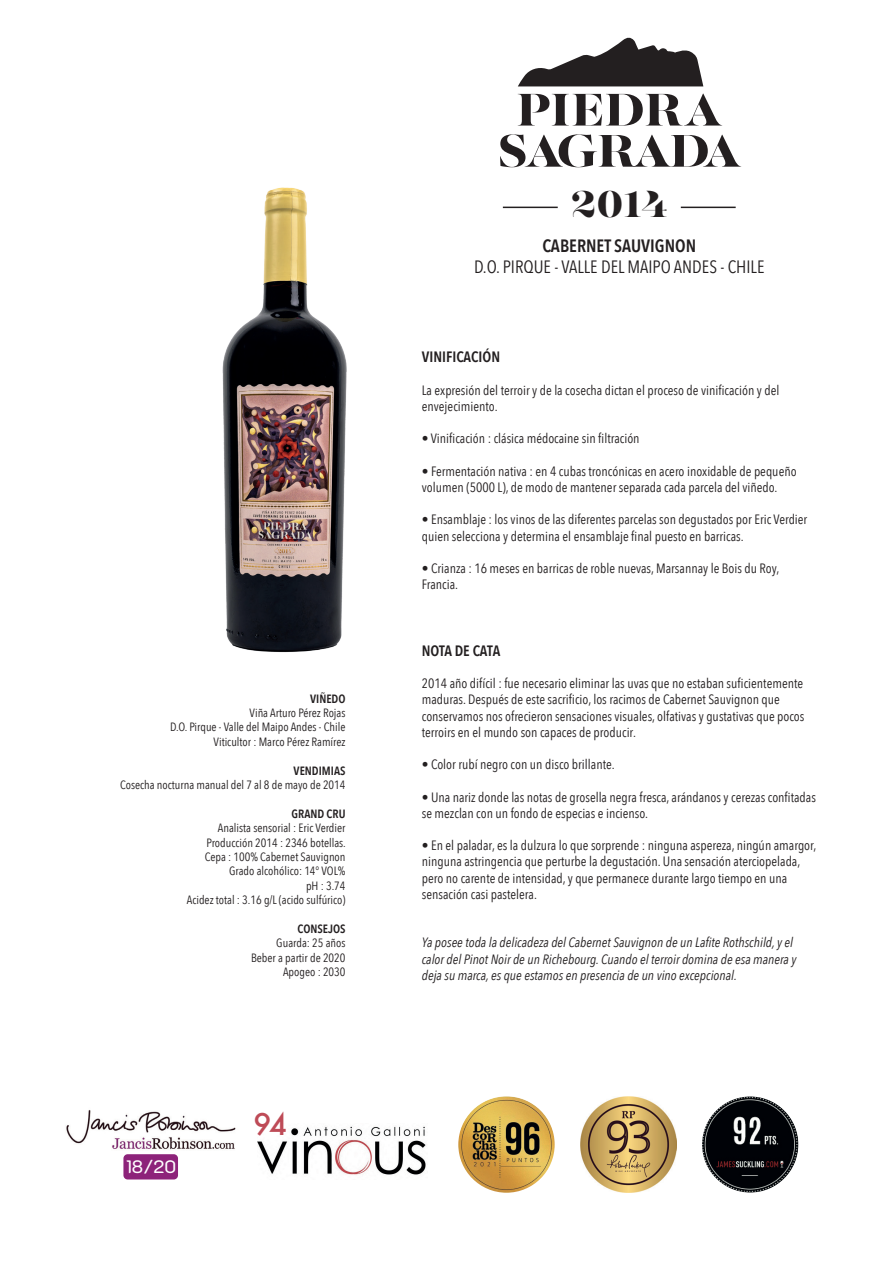
<style>
.page{position:relative;width:893px;height:1263px;background:#fff}
.page>*{position:absolute;margin:0;border:0;box-sizing:border-box;transform-origin:0 0}
.t1{font:800 51.15px/41.1px "Majesti Banner";color:#231f20;text-align:center}
.t2{font:800 41.85px "Majesti Banner";color:#231f20}
.t3{font:500 29.1px "Futura";color:#be4b57}
.t4{font:18px "K2 D";color:#fff}
.t5{font:17.85px "Avenir Next Condensed";color:#231f20}
.t6{font:600 17.85px "Avenir Next Condensed";color:#231f20}
.t7{font:600 15px "Avenir Next Condensed";color:#231f20}
.t8{font:600 15px "Avenir Next Condensed";letter-spacing:-.02em;color:#231f20}
.t9{font:13.5px/16.2px "Avenir Next Condensed";color:#231f20}
.t10{font:italic 13.5px/16.2px "Avenir Next Condensed";color:#231f20}
.t11{font:12px/14.4px "Avenir Next Condensed";color:#231f20;text-align:right}
.t12{font:600 12px "Avenir Next Condensed";color:#231f20}
</style>
<div class="page">
<img style="left:222px;top:187px;width:125px;height:466px">
<img style="left:458px;top:1096px;width:97px;height:97px;border-radius:48px">
<img style="left:702px;top:1096px;width:96px;height:96px;border-radius:48px">
<img style="left:580px;top:1096px;width:97px;height:97px">
<img style="left:258px;top:1126px;width:169px;height:49px">
<img style="left:66px;top:1110px;width:170px;height:69px">
<div style="left:123px;top:1154px;width:55px;height:25px;background:#8d237a;border-radius:4px"></div>
<svg style="left:518px;top:37px;width:185px;height:49px"></svg>
<hr style="left:681px;top:207px;width:55px;height:1px;background:#231f20">
<hr style="left:503px;top:207px;width:55px;height:1px;background:#231f20">
<p class="t12" style="left:310px;top:691px;width:37px">VIÑEDO</p>
<p class="t11" style="left:170px;top:706px;width:177px">Viña Arturo Pérez Rojas<br>D.O. Pirque - Valle del Maipo Andes - Chile<br>Viticultor : Marco Pérez Ramírez</p>
<p class="t12" style="left:294px;top:763px;width:53px">VENDIMIAS</p>
<p class="t11" style="left:120px;top:778px;width:227px">Cosecha nocturna manual del 7 al 8 de mayo de 2014</p>
<p class="t12" style="left:292px;top:806px;width:55px">GRAND CRU</p>
<p class="t11" style="left:187px;top:821px;width:161px">Analista sensorial : Eric Verdier<br>Producción 2014 : 2346 botellas.<br>Cepa : 100% Cabernet Sauvignon<br>Grado alcohólico: 14° VOL%<br>pH : 3.74<br>Acidez total : 3.16 g/L (acido sulfúrico)</p>
<p class="t12" style="left:298px;top:921px;width:50px">CONSEJOS</p>
<p class="t11" style="left:251px;top:936px;width:96px">Guarda: 25 años<br>Beber a partir de 2020<br>Apogeo : 2030</p>
<h3 class="t4" style="left:126px;top:1154px;width:52px">18/20</h3>
<h3 class="t3" style="left:254px;top:1105px;width:35px">94</h3>
<h1 class="t1" style="left:497px;top:93px;width:244px">PIEDRA<br>SAGRADA</h1>
<h2 class="t2" style="left:571px;top:177px;width:98px">2014</h2>
<h3 class="t6" style="left:542px;top:234px;width:155px">CABERNET SAUVIGNON</h3>
<h3 class="t5" style="left:474px;top:255px;width:292px">D.O. PIRQUE - VALLE DEL MAIPO ANDES - CHILE</h3>
<p class="t7" style="left:422px;top:347px;width:80px">VINIFICACIÓN</p>
<p class="t9" style="left:422px;top:382px;width:359px">La expresión del terroir y de la cosecha dictan el proceso de vinificación y del envejecimiento.</p>
<p class="t9" style="left:422px;top:431px;width:219px">• Vinificación : clásica médocaine sin filtración</p>
<p class="t9" style="left:422px;top:463px;width:376px">• Fermentación nativa : en 4 cubas troncónicas en acero inoxidable de pequeño volumen (5000 L), de modo de mantener separada cada parcela del viñedo.</p>
<p class="t9" style="left:422px;top:512px;width:387px">• Ensamblaje : los vinos de las diferentes parcelas son degustados por Eric Verdier quien selecciona y determina el ensamblaje final puesto en barricas.</p>
<p class="t9" style="left:422px;top:561px;width:359px">• Crianza : 16 meses en barricas de roble nuevas, Marsannay le Bois du Roy,<br>Francia.</p>
<p class="t8" style="left:422px;top:641px;width:80px">NOTA DE CATA</p>
<p class="t9" style="left:422px;top:676px;width:384px">2014 año difícil : fue necesario eliminar las uvas que no estaban suficientemente maduras. Después de este sacrificio, los racimos de Cabernet Sauvignon que conservamos nos ofrecieron sensaciones visuales, olfativas y gustativas que pocos terroirs en el mundo son capaces de producir.</p>
<p class="t9" style="left:422px;top:757px;width:194px">• Color rubí negro con un disco brillante.</p>
<p class="t9" style="left:422px;top:789px;width:396px">• Una nariz donde las notas de grosella negra fresca, arándanos y cerezas confitadas se mezclan con un fondo de especias e incienso.</p>
<p class="t9" style="left:422px;top:838px;width:396px">• En el paladar, es la dulzura lo que sorprende : ninguna aspereza, ningún amargor, ninguna astringencia que perturbe la degustación. Una sensación aterciopelada, pero no carente de intensidad, y que permanece durante largo tiempo en una sensación casi pastelera.</p>
<p class="t10" style="left:422px;top:935px;width:376px">Ya posee toda la delicadeza del Cabernet Sauvignon de un Lafite Rothschild, y el calor del Pinot Noir de un Richebourg. Cuando el terroir domina de esa manera y deja su marca, es que estamos en presencia de un vino excepcional.</p>
</div>
